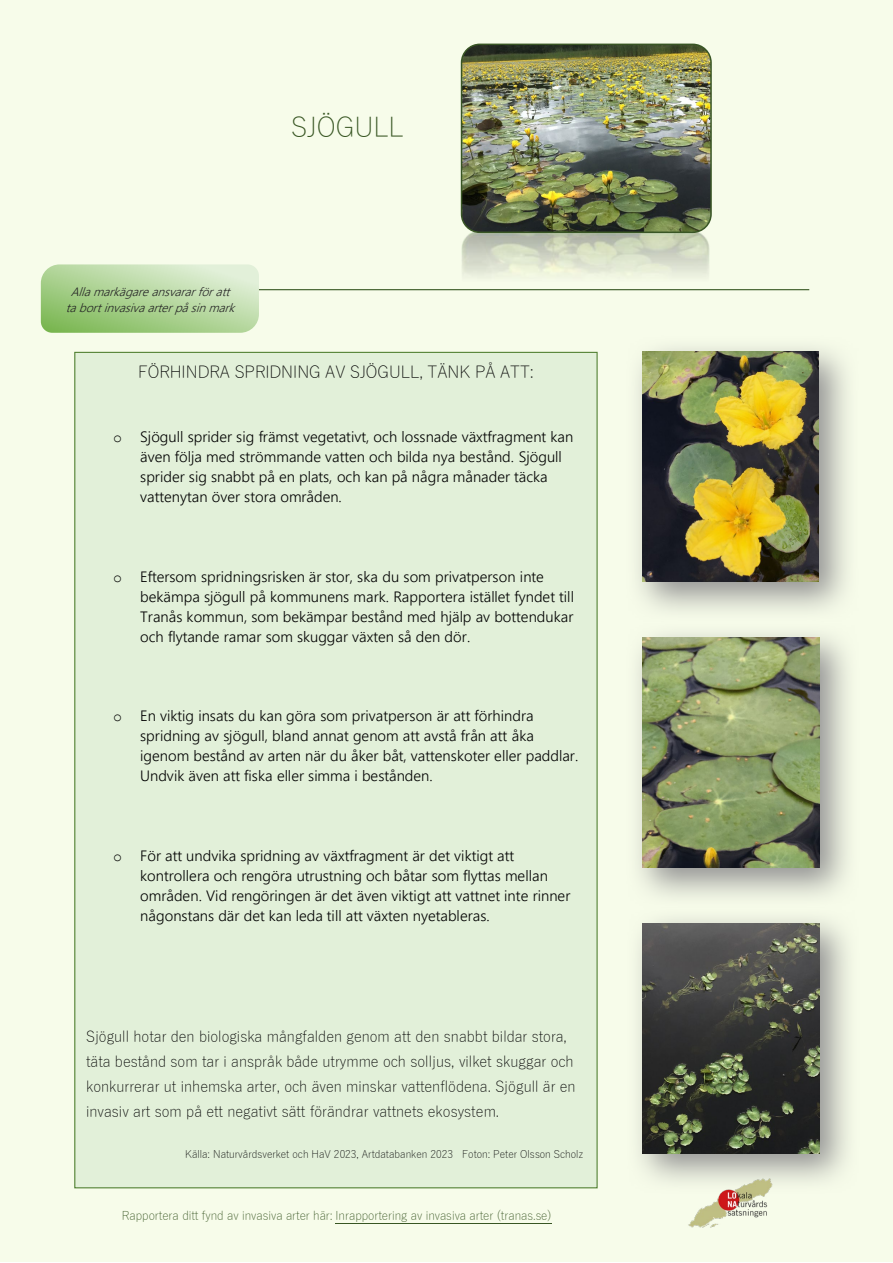
<style>
.page{position:relative;width:893px;height:1263px;background:#fff}
.page>*{position:absolute;margin:0;border:0;box-sizing:border-box;transform-origin:0 0}
.t1{font:300 27px "Yu Gothic";color:#385623}
.t2{font:300 16.5px "Yu Gothic";color:#000}
.t3{font:300 15px/20px "Nirmala UI";letter-spacing:.005em;color:#000}
.t4{font:300 15px/25.2px "Yu Gothic";color:#000}
.t5{font:300 12px "Yu Gothic";color:#385623}
.t6{font:italic 300 12px/16px "Nirmala UI";color:#262626;text-align:center}
.t7{font:300 10.5px "Yu Gothic";color:#000}
.s1{font-family:"Courier New";font-weight:400}
</style>
<div class="page">
<div style="left:0;top:0;width:893px;height:1262px;background:#f7fcea"></div>
<div style="left:75px;top:352px;width:522px;height:836px;background:#e2f0d9"></div>
<img style="left:460px;top:232px;width:250px;height:187px">
<img style="left:460px;top:301px;width:250px;height:3px">
<hr style="left:74px;top:289px;width:735px;height:1px;background:#385723">
<svg style="left:41px;top:264px;width:218px;height:69px;background:#b5d79e"></svg>
<hr style="left:336px;top:1223px;width:216px;height:1px;background:#385623">
<svg style="left:626px;top:335px;width:222px;height:277px"></svg>
<img style="left:642px;top:352px;width:176px;height:230px">
<svg style="left:637px;top:633px;width:212px;height:265px"></svg>
<img style="left:642px;top:638px;width:177px;height:230px">
<svg style="left:638px;top:918px;width:211px;height:265px"></svg>
<img style="left:643px;top:923px;width:177px;height:230px">
<img style="left:462px;top:44px;width:247px;height:188px">
<div style="left:461px;top:44px;width:251px;height:189px;border:2px solid #395625;border-radius:18px"></div>
<img style="left:687px;top:1176px;width:87px;height:52px">
<p class="t1" style="left:291px;top:102px;width:114px">SJÖGULL</p>
<p class="t6" style="left:66px;top:283px;width:176px">Allamarkägareansvararföratt tabortinvasivaarter påsinmark</p>
<p class="t2" style="left:138px;top:356px;width:397px">FÖRHINDRA SPRIDNING AV SJÖGULL, TÄNK PÅ ATT:</p>
<p class="t3" style="left:140px;top:426px;width:434px;text-indent:-27px"><span class="s1">o</span> Sjögull sprider sig främst vegetativt, och lossnade växtfragment kan även följa med strömmande vatten och bilda nya bestånd. Sjögull sprider sig snabbt på en plats, och kan på några månader täcka vattenytan över stora områden.</p>
<p class="t3" style="left:140px;top:565px;width:435px;text-indent:-27px"><span class="s1">o</span> Eftersom spridningsrisken är stor, ska du som privatperson inte bekämpa sjögull på kommunens mark. Rapportera istället fyndet till Tranås kommun, som bekämpar bestånd med hjälp av bottendukar och flytande ramar som skuggar växten så den dör.</p>
<p class="t3" style="left:140px;top:705px;width:440px;text-indent:-27px"><span class="s1">o</span> En viktig insats du kan göra som privatperson är att förhindra spridning av sjögull, bland annat genom att avstå från att åka igenom bestånd av arten när du åker båt, vattenskoter eller paddlar.<br>Undvik även att fiska eller simma i bestånden.</p>
<p class="t3" style="left:140px;top:845px;width:432px;text-indent:-27px"><span class="s1">o</span> För att undvika spridning av växtfragment är det viktigt att kontrollera och rengöra utrustning och båtar som flyttas mellan områden. Vid rengöringen är det även viktigt att vattnet inte rinner någonstans där det kan leda till att växten nyetableras.</p>
<p class="t4" style="left:86px;top:1022px;width:491px">Sjögull hotar den biologiska mångfalden genom att den snabbt bildar stora, täta bestånd som tar i anspråk både utrymme och solljus, vilket skuggar och konkurrerar ut inhemska arter, och även minskar vattenflödena. Sjögull är en invasiv art som på ett negativt sätt förändrar vattnets ekosystem.</p>
<p class="t7" style="left:185px;top:1144px;width:399px">Källa: Naturvårdsverket och HaV 2023, Artdatabanken 2023 Foton: Peter Olsson Scholz</p>
<p class="t5" style="left:122px;top:1204px;width:431px">Rapportera ditt fynd av invasiva arter här: Inrapportering av invasiva arter (tranas.se)</p>
</div>
